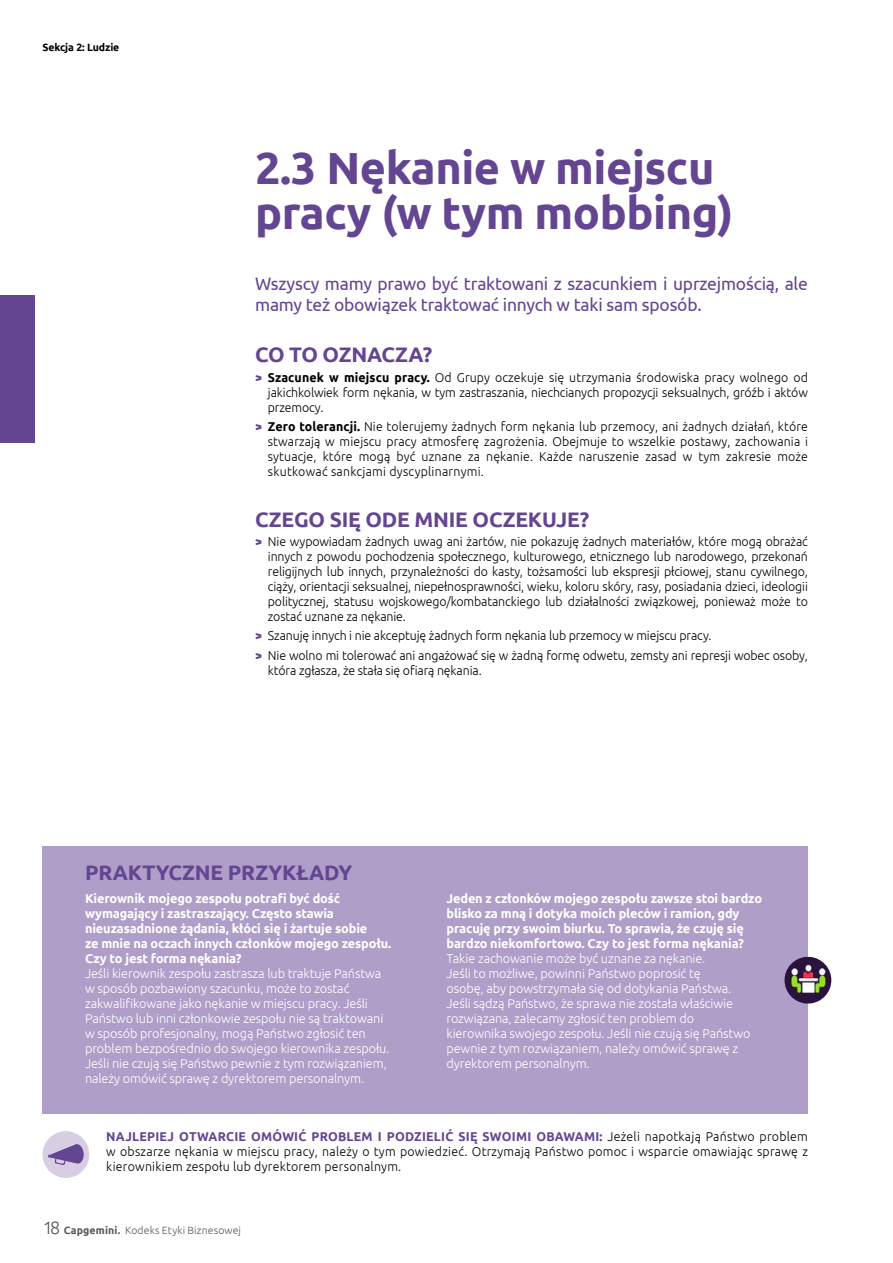
<style>
.page{position:relative;width:893px;height:1263px;background:#fff}
.page>*{position:absolute;margin:0;border:0;box-sizing:border-box;transform-origin:0 0}
.t1{font:700 45px/45px "Ubuntu";letter-spacing:-.01em;color:#644592}
.t2{font:700 21px "Ubuntu";letter-spacing:-.01em;color:#644592}
.t3{font:18px/21px "Ubuntu";letter-spacing:-.01em;color:#644592}
.t4{font:300 12.75px/15px "Ubuntu";letter-spacing:-.01em;color:#000;text-align:justify}
.t5{font:300 12.75px/15px "Ubuntu";letter-spacing:-.01em;color:#fff}
.t6{font:700 12.75px/15px "Ubuntu";letter-spacing:-.01em;color:#fff}
.t7{font:300 10.5px "Ubuntu";letter-spacing:.01em;color:#58585a}
.t8{font:700 10.5px "Ubuntu";letter-spacing:-.01em;color:#000}
.s1{font-weight:700;color:#644592}
.s2{font-weight:700}
.s3{font-size:18px}
</style>
<div class="page">
<div style="left:43px;top:846px;width:765px;height:268px;background:#af9ec8"></div>
<div style="left:43px;top:1131px;width:46px;height:47px;background:#d7cee4;border-radius:50%"></div>
<svg style="left:48px;top:1144px;width:36px;height:21px"></svg>
<img style="left:784px;top:957px;width:47px;height:46px;border-radius:22px">
<div style="left:0;top:296px;width:34px;height:147px;background:#644592"></div>
<p class="t8" style="left:43px;top:41px;width:78px">Sekcja 2: Ludzie</p>
<p class="t1" style="left:255px;top:145px;width:480px">2.3 Nękanie w miejscu pracy (w tym mobbing)</p>
<p class="t3" style="left:255px;top:273px;width:554px">Wszyscy mamy prawo być traktowani z szacunkiem i uprzejmością, ale mamy też obowiązek traktować innych w taki sam sposób.</p>
<p class="t2" style="left:255px;top:342px;width:179px">CO TO OZNACZA?</p>
<p class="t4" style="left:268px;top:369px;width:542px;text-indent:-13px"><span class="s1">&gt;</span> <span class="s2">Szacunek w miejscu pracy.</span> Od Grupy oczekuje się utrzymania środowiska pracy wolnego od jakichkolwiek form nękania, w tym zastraszania, niechcianych propozycji seksualnych, gróźb i aktów przemocy.</p>
<p class="t4" style="left:268px;top:418px;width:542px;text-indent:-13px"><span class="s1">&gt;</span> <span class="s2">Zero tolerancji.</span> Nie tolerujemy żadnych form nękania lub przemocy, ani żadnych działań, które stwarzają w miejscu pracy atmosferę zagrożenia. Obejmuje to wszelkie postawy, zachowania i sytuacje, które mogą być uznane za nękanie. Każde naruszenie zasad w tym zakresie może skutkować sankcjami dyscyplinarnymi.</p>
<p class="t2" style="left:255px;top:507px;width:336px">CZEGO SIĘ ODE MNIE OCZEKUJE?</p>
<p class="t4" style="left:268px;top:534px;width:542px;text-indent:-13px"><span class="s1">&gt;</span> Nie wypowiadam żadnych uwag ani żartów, nie pokazuję żadnych materiałów, które mogą obrażać innych z powodu pochodzenia społecznego, kulturowego, etnicznego lub narodowego, przekonań religijnych lub innych, przynależności do kasty, tożsamości lub ekspresji płciowej, stanu cywilnego, ciąży, orientacji seksualnej, niepełnosprawności, wieku, koloru skóry, rasy, posiadania dzieci, ideologii politycznej, statusu wojskowego/kombatanckiego lub działalności związkowej, ponieważ może to zostać uznane za nękanie.</p>
<p class="t4" style="left:255px;top:628px;width:458px"><span class="s1">&gt;</span> Szanuję innych i nie akceptuję żadnych form nękania lub przemocy w miejscu pracy.</p>
<p class="t4" style="left:268px;top:647px;width:542px;text-indent:-13px"><span class="s1">&gt;</span> Nie wolno mi tolerować ani angażować się w żadną formę odwetu, zemsty ani represji wobec osoby, która zgłasza, że stała się ofiarą nękania.</p>
<p class="t2" style="left:85px;top:859px;width:269px">PRAKTYCZNE PRZYKŁADY</p>
<p class="t6" style="left:85px;top:891px;width:308px">Kierownik mojego zespołu potrafi być dość wymagający i zastraszający. Często stawia nieuzasadnione żądania, kłóci się i żartuje sobie<br>ze mnie na oczach innych członków mojego zespołu.<br>Czy to jest forma nękania?</p>
<p class="t5" style="left:85px;top:965px;width:306px">Jeśli kierownik zespołu zastrasza lub traktuje Państwa w sposób pozbawiony szacunku, może to zostać zakwalifikowane jako nękanie w miejscu pracy. Jeśli Państwo lub inni członkowie zespołu nie są traktowani w sposób profesjonalny, mogą Państwo zgłosić ten problem bezpośrednio do swojego kierownika zespołu.<br>Jeśli nie czują się Państwo pewnie z tym rozwiązaniem, należy omówić sprawę z dyrektorem personalnym.</p>
<p class="t6" style="left:446px;top:891px;width:317px">Jeden z członków mojego zespołu zawsze stoi bardzo blisko za mną i dotyka moich pleców i ramion, gdy pracuję przy swoim biurku. To sprawia, że czuję się bardzo niekomfortowo. Czy to jest forma nękania?</p>
<p class="t5" style="left:446px;top:950px;width:306px">Takie zachowanie może być uznane za nękanie.<br>Jeśli to możliwe, powinni Państwo poprosić tę<br>osobę, aby powstrzymała się od dotykania Państwa.<br>Jeśli sądzą Państwo, że sprawa nie została właściwie rozwiązana, zalecamy zgłosić ten problem do kierownika swojego zespołu. Jeśli nie czują się Państwo pewnie z tym rozwiązaniem, należy omówić sprawę z dyrektorem personalnym.</p>
<p class="t4" style="left:106px;top:1129px;width:703px"><span class="s1">NAJLEPIEJ OTWARCIE OMÓWIĆ PROBLEM I PODZIELIĆ SIĘ SWOIMI OBAWAMI:</span> Jeżeli napotkają Państwo problem w obszarze nękania w miejscu pracy, należy o tym powiedzieć. Otrzymają Państwo pomoc i wsparcie omawiając sprawę z kierownikiem zespołu lub dyrektorem personalnym.</p>
<p class="t7" style="left:43px;top:1224px;width:200px"><span class="s3">18</span> <span class="s2">Capgemini.</span> Kodeks Etyki Biznesowej</p>
</div>
